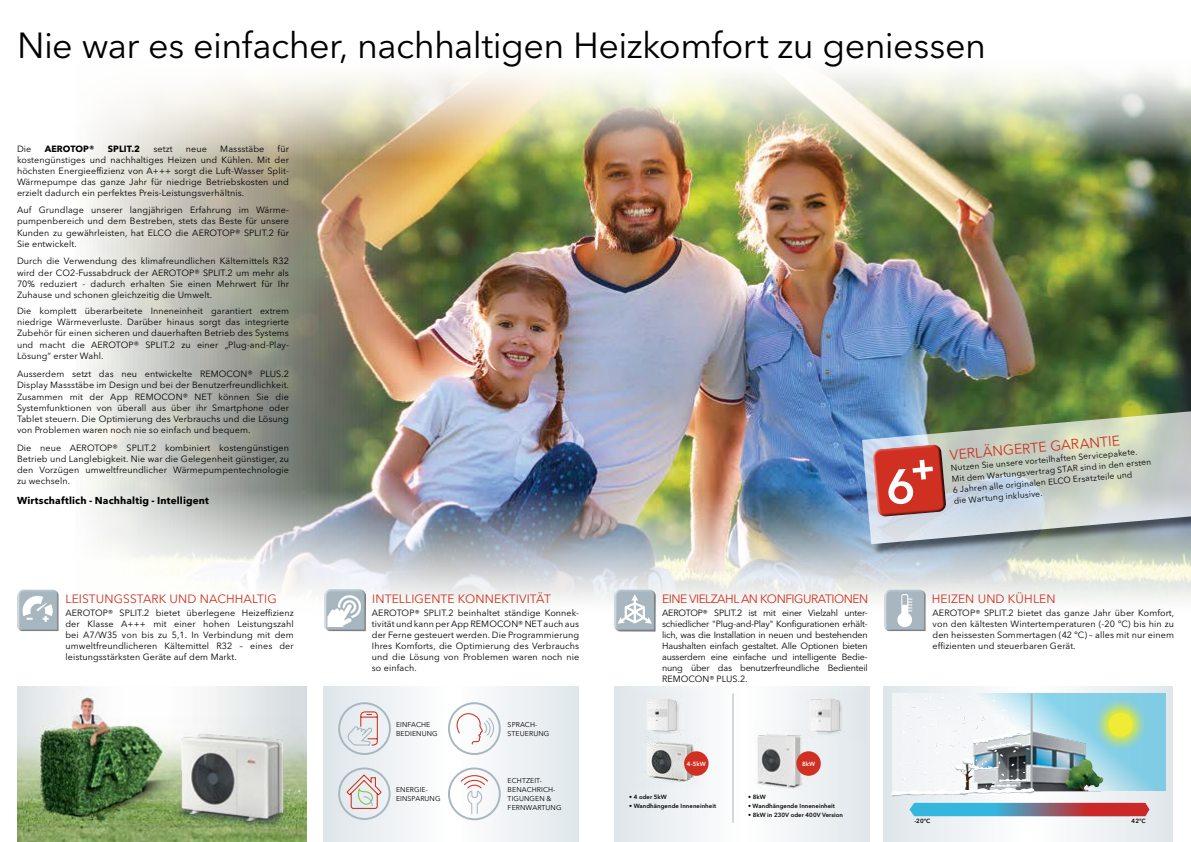
<style>
.page{position:relative;width:1191px;height:842px;background:#fff}
.page>*{position:absolute;margin:0;border:0;box-sizing:border-box;transform-origin:0 0}
.t1{font:36px "Avenir Next LT Pro";letter-spacing:-.015em;color:#000}
.t2{font:14px "Avenir Next LT Pro";color:#cf3022}
.t3{font:12px "Avenir Next LT Pro";letter-spacing:.01em;color:#cf3022}
.t4{font:12px "Avenir Next LT Pro";letter-spacing:-.04em;color:#cf3022}
.t5{font:700 10px "Avenir Next LT Pro";letter-spacing:.01em;color:#000}
.t6{font:9px/11px "Avenir Next LT Pro";letter-spacing:.01em;color:#000;text-align:justify}
.t7{font:700 9px "Avenir Next LT Pro";letter-spacing:.01em;color:#000}
.t8{font:8.5px/11px "Avenir Next LT Pro";color:#000}
.t9{font:7px/9px "Avenir Next LT Pro";letter-spacing:.01em;color:#000}
.t10{font:600 6px "Avenir Next LT Pro";letter-spacing:.01em;color:#000}
.t11{font:600 6px "Avenir Next LT Pro";letter-spacing:.01em;color:#fff}
.s1{font-size:8.5px}
</style>
<div class="page">
<img style="left:85px;top:182px;width:1106px;height:297px">
<img style="left:18px;top:479px;width:1173px;height:153px">
<img style="left:17px;top:593px;width:1px;height:35px">
<img style="left:57px;top:592px;width:1px;height:39px">
<img style="left:21px;top:590px;width:31px;height:1px">
<svg style="left:23px;top:596px;width:30px;height:26px"></svg>
<img style="left:884px;top:592px;width:1px;height:37px">
<img style="left:924px;top:592px;width:1px;height:39px">
<img style="left:885px;top:590px;width:39px;height:41px">
<svg style="left:897px;top:594px;width:15px;height:33px"></svg>
<svg style="left:323px;top:686px;width:255px;height:156px"></svg>
<svg style="left:614px;top:686px;width:255px;height:156px"></svg>
<svg style="left:883px;top:686px;width:290px;height:156px"></svg>
<img style="left:614px;top:592px;width:1px;height:37px">
<img style="left:654px;top:592px;width:1px;height:39px">
<img style="left:615px;top:590px;width:34px;height:41px">
<svg style="left:617px;top:595px;width:35px;height:29px"></svg>
<img style="left:17px;top:686px;width:289px;height:156px">
<img style="left:89px;top:73px;width:1102px;height:109px">
<img style="left:629px;top:691px;width:73px;height:97px">
<img style="left:143px;top:719px;width:159px;height:116px">
<hr style="left:732px;top:693px;width:1px;height:130px;background:#afb1b4">
<div style="left:684px;top:751px;width:24px;height:25px;background:#cf3022;border-radius:50%"></div>
<svg style="left:909px;top:803px;width:240px;height:13px;background:#79788d"></svg>
<svg style="left:1034px;top:693px;width:131px;height:98px;background:#8cd1e7"></svg>
<img style="left:1034px;top:720px;width:69px;height:71px">
<div style="left:1092px;top:697px;width:56px;height:56px;background:#fff200;opacity:.92"></div>
<div style="left:1108px;top:713px;width:24px;height:24px;background:#f0eb34;border-radius:50%"></div>
<svg style="left:891px;top:693px;width:143px;height:104px"></svg>
<img style="left:324px;top:592px;width:1px;height:36px">
<img style="left:364px;top:592px;width:2px;height:39px">
<img style="left:328px;top:589px;width:31px;height:1px">
<img style="left:327px;top:595px;width:34px;height:32px">
<svg style="left:346px;top:711px;width:32px;height:35px"></svg>
<div style="left:338px;top:702px;width:53px;height:53px;border:2px solid #a8b6bf;border-radius:50%"></div>
<svg style="left:454px;top:712px;width:41px;height:33px"></svg>
<div style="left:448px;top:702px;width:53px;height:53px;border:2px solid #a8b6bf;border-radius:50%"></div>
<svg style="left:346px;top:774px;width:36px;height:35px"></svg>
<div style="left:338px;top:767px;width:52px;height:53px;border:2px solid #a8b6bf;border-radius:50%"></div>
<svg style="left:459px;top:774px;width:30px;height:68px"></svg>
<div style="left:448px;top:767px;width:53px;height:53px;border:2px solid #a8b6bf;border-radius:50%"></div>
<div style="left:863px;top:413px;width:328px;height:144px;background:#000;opacity:.75"></div>
<svg style="left:860px;top:409px;width:331px;height:137px;background:#afbcb6"></svg>
<img style="left:792px;top:691px;width:73px;height:47px">
<img style="left:755px;top:721px;width:53px;height:68px">
<div style="left:796px;top:751px;width:24px;height:25px;background:#cf3022;border-radius:50%"></div>
<svg style="left:868px;top:441px;width:79px;height:79px;background:#ca635d"></svg>
<h1 class="t1" style="left:17px;top:24px;width:970px">Nie war es einfacher, nachhaltigen Heizkomfort zu geniessen</h1>
<p class="t6" style="left:17px;top:144px;width:273px;text-indent:261px">für kostengünstiges und nachhaltiges Heizen und Kühlen. Mit der höchsten Energieeffizienz von A+++ sorgt die Luft-Wasser Split-Wärmepumpe das ganze Jahr für niedrige Betriebskosten und erzielt dadurch ein perfektes Preis-Leistungsverhältnis.</p>
<p class="t6" style="left:17px;top:204px;width:273px">Auf Grundlage unserer langjährigen Erfahrung im Wärme&shy;pumpenbereich und dem Bestreben, stets das Beste für unsere</p>
<p class="t6" style="left:17px;top:227px;width:273px">Kunden zu gewährleisten, hat ELCO die AEROTOP® SPLIT.2 für<br>Sie entwickelt.</p>
<p class="t6" style="left:17px;top:254px;width:273px;line-height:12px">Durch die Verwendung des klimafreundlichen Kältemittels R32 wird der CO2-Fussabdruck der AEROTOP® SPLIT.2 um mehr als</p>
<p class="t6" style="left:17px;top:278px;width:273px">70% reduziert - dadurch erhalten Sie einen Mehrwert für Ihr<br>Zuhause und schonen gleichzeitig die Umwelt.</p>
<p class="t6" style="left:17px;top:306px;width:273px">Die komplett überarbeitete Inneneinheit garantiert extrem niedrige Wärmeverluste. Darüber hinaus sorgt das integrierte Zubehör für einen sicheren und dauerhaften Betrieb des Systems</p>
<p class="t6" style="left:17px;top:340px;width:273px">und macht die AEROTOP® SPLIT.2 zu einer „Plug-and-Play-<br>Lösung“ erster Wahl.</p>
<p class="t6" style="left:17px;top:368px;width:273px">Ausserdem setzt das neu entwickelte REMOCON® PLUS.2<br>Display Massstäbe im Design und bei der Benutzerfreundlichkeit.</p>
<p class="t6" style="left:17px;top:391px;width:273px">Zusammen mit der App REMOCON® NET können Sie die Systemfunktionen von überall aus über ihr Smartphone oder Tablet steuern. Die Optimierung des Verbrauchs und die Lösung von Problemen waren noch nie so einfach und bequem.</p>
<p class="t6" style="left:17px;top:442px;width:273px">Die neue AEROTOP® SPLIT.2 kombiniert kostengünstigen Betrieb und Langlebigkeit. Nie war die Gelegenheit günstiger, zu den Vorzügen umweltfreundlicher Wärmepumpentechnologie zu wechseln.</p>
<p class="t5" style="left:17px;top:494px;width:193px">Wirtschaftlich - Nachhaltig - Intelligent</p>
<p class="t6" style="left:17px;top:144px;width:16px">Die</p>
<p class="t7" style="left:45px;top:144px;width:51px">AEROTOP®</p>
<p class="t7" style="left:108px;top:144px;width:34px">SPLIT.2</p>
<p class="t6" style="left:153px;top:144px;width:21px">setzt</p>
<p class="t6" style="left:186px;top:144px;width:23px">neue</p>
<p class="t6" style="left:220px;top:144px;width:46px">Massstäbe</p>
<h2 class="t2" style="left:949px;top:447px;width:172px;rotate:-5deg">VERLÄNGERTE GARANTIE</h2>
<p class="t8" style="left:950px;top:462px;width:202px;rotate:-5deg">Nutzen Sie unsere vorteilhaften Servicepakete.<br>Mit dem Wartungsvertrag STAR sind in den ersten 6 Jahren alle originalen ELCO Ersatzteile und<br>die Wartung inklusive.</p>
<h3 class="t3" style="left:65px;top:592px;width:213px">LEISTUNGSSTARK UND NACHHALTIG</h3>
<h3 class="t3" style="left:932px;top:592px;width:125px">HEIZEN UND KÜHLEN</h3>
<p class="t6" style="left:65px;top:607px;width:230px">AEROTOP<span class="s1">®</span> SPLIT.2 bietet überlegene Heizeffizienz der Klasse A+++ mit einer hohen Leistungszahl bei A7/W35 von bis zu 5,1. In Verbindung mit dem umweltfreundlicheren Kältemittel R32 – eines der leistungsstärksten Geräte auf dem Markt.</p>
<p class="t6" style="left:932px;top:607px;width:243px">AEROTOP<span class="s1">®</span> SPLIT.2 bietet das ganze Jahr über Komfort, von den kältesten Wintertemperaturen (-20 ºC) bis hin zu den heissesten Sommertagen (42 ºC) – alles mit nur einem effizienten und steuerbaren Gerät.</p>
<h3 class="t3" style="left:372px;top:592px;width:180px">INTELLIGENTE KONNEKTIVITÄT</h3>
<h3 class="t4" style="left:662px;top:592px;width:208px">EINE VIELZAHL AN KONFIGURATIONEN</h3>
<p class="t6" style="left:372px;top:607px;width:209px">AEROTOP<span class="s1">®</span> SPLIT.2 beinhaltet ständige Konnek&shy;tivität und kann per App REMOCON<span class="s1">®</span> NET auch aus der Ferne gesteuert werden. Die Programmierung Ihres Komforts, die Optimierung des Verbrauchs und die Lösung von Problemen waren noch nie so einfach.</p>
<p class="t6" style="left:662px;top:607px;width:207px">AEROTOP<span class="s1">®</span> SPLIT.2 ist mit einer Vielzahl unter&shy;schiedlicher "Plug-and-Play" Konfigurationen erhält&shy;lich, was die Installation in neuen und bestehenden Haushalten einfach gestaltet. Alle Optionen bieten ausserdem eine einfache und intelligente Bedie&shy;nung über das benutzerfreundliche Bedienteil REMOCON<span class="s1">®</span> PLUS.2.</p>
<p class="t9" style="left:396px;top:720px;width:43px">EINFACHE<br>BEDIENUNG</p>
<p class="t9" style="left:507px;top:720px;width:43px">SPRACH-<br>STEUERUNG</p>
<p class="t9" style="left:396px;top:785px;width:46px">ENERGIE-<br>EINSPARUNG</p>
<p class="t9" style="left:507px;top:776px;width:55px">ECHTZEIT-<br>BENACHRICH-<br>TIGUNGEN &amp;<br>FERNWARTUNG</p>
<p class="t11" style="left:687px;top:760px;width:20px">4-5kW</p>
<p class="t10" style="left:629px;top:793px;width:39px">• 4 oder 5kW</p>
<p class="t10" style="left:629px;top:802px;width:88px">• Wandhängende Inneneinheit</p>
<p class="t11" style="left:802px;top:760px;width:15px">8kW</p>
<p class="t10" style="left:748px;top:793px;width:19px">• 8kW</p>
<p class="t10" style="left:748px;top:802px;width:88px">• Wandhängende Inneneinheit</p>
<p class="t10" style="left:748px;top:811px;width:97px">• 8kW in 230V oder 400V Version</p>
<p class="t10" style="left:914px;top:818px;width:17px">-20ºC</p>
<p class="t10" style="left:1131px;top:818px;width:15px">42ºC</p>
</div>
